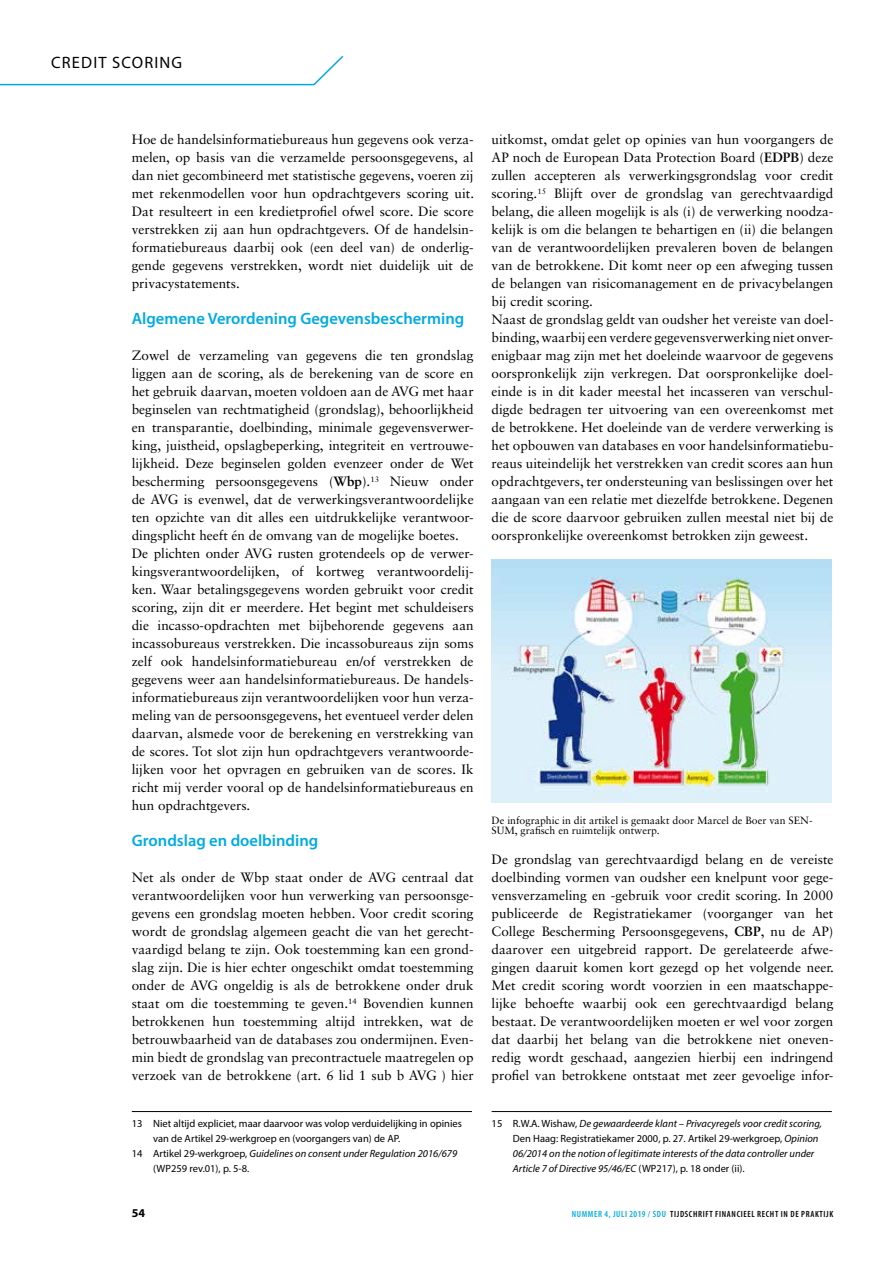
<style>
.page{position:relative;width:893px;height:1263px;background:#fff}
.page>*{position:absolute;margin:0;border:0;box-sizing:border-box;transform-origin:0 0}
.t1{font:600 16.5px "Myriad Pro";color:#00aae3}
.t2{font:16.5px "Myriad Pro";color:#000}
.t3{font:13.5px/18px "Sabon LT Std";color:#000;text-align:justify}
.t4{font:700 12px "Myriad Pro";color:#000}
.t5{font:italic 10.5px/15px "Myriad Pro";color:#000}
.t6{font:10.5px "Myriad Pro";color:#000}
.t7{font:10.5px/10.5px "Sabon LT Std";color:#000}
.t8{font:600 condensed 9px "Myriad Pro";letter-spacing:.07em;color:#000}
.s1{font-weight:700}
.s2{font-style:normal}
.s3{color:#00aae3}
</style>
<div class="page">
<svg style="left:0;top:55px;width:344px;height:31px"></svg>
<hr style="left:132px;top:1111px;width:340px;height:1px;background:#000">
<hr style="left:492px;top:1111px;width:340px;height:1px;background:#000">
<img style="left:492px;top:560px;width:340px;height:243px">
<p class="t2" style="left:51px;top:53px;width:21px">Credit</p>
<p class="t2" style="left:112px;top:53px;width:11px">scoring</p>
<p class="t3" style="left:132px;top:130px;width:344px">Hoe de handelsinformatiebureaus hun gegevens ook verza&shy;melen, op basis van die verzamelde persoonsgegevens, al dan niet gecombineerd met statistische gegevens, voeren zij met rekenmodellen voor hun opdrachtgevers scoring uit.<br>Dat resulteert in een kredietprofiel ofwel score. Die score verstrekken zij aan hun opdrachtgevers. Of de handelsin&shy;formatiebureaus daarbij ook (een deel van) de onderlig&shy;gende gegevens verstrekken, wordt niet duidelijk uit de privacystatements.</p>
<p class="t1" style="left:132px;top:308px;width:334px">Algemene Verordening Gegevensbescherming</p>
<p class="t3" style="left:132px;top:346px;width:343px;text-align:left">Zowel de verzameling van gegevens die ten grondslag liggen aan de scoring, als de berekening van de score en het gebruik daarvan, moeten voldoen aan de AVG met haar beginselen van rechtmatigheid (grondslag), behoorlijkheid en transparantie, doelbinding, minimale gegevensverwer&shy;king, juistheid, opslagbeperking, integriteit en vertrouwe&shy;lijkheid. Deze beginselen golden evenzeer onder de Wet bescherming persoonsgegevens (<span class="s1">Wbp</span>).<sup>13</sup> Nieuw onder de AVG is evenwel, dat de verwerkingsverantwoordelijke ten opzichte van dit alles een uitdrukkelijke verantwoor&shy;dingsplicht heeft én de omvang van de mogelijke boetes.<br>De plichten onder AVG rusten grotendeels op de verwer&shy;kingsverantwoordelijken, of kortweg verantwoordelij&shy;ken. Waar betalingsgegevens worden gebruikt voor credit scoring, zijn dit er meerdere. Het begint met schuldeisers die incasso-opdrachten met bijbehorende gegevens aan incassobureaus verstrekken. Die incassobureaus zijn soms zelf ook handelsinformatiebureau en/of verstrekken de gegevens weer aan handelsinformatiebureaus. De handels&shy;informatiebureaus zijn verantwoordelijken voor hun verza&shy;meling van de persoonsgegevens, het eventueel verder delen daarvan, alsmede voor de berekening en verstrekking van de scores. Tot slot zijn hun opdrachtgevers verantwoorde&shy;lijken voor het opvragen en gebruiken van de scores. Ik richt mij verder vooral op de handelsinformatiebureaus en hun opdrachtgevers.</p>
<p class="t1" style="left:132px;top:830px;width:188px">Grondslag en doelbinding</p>
<p class="t3" style="left:132px;top:868px;width:343px">Net als onder de Wbp staat onder de AVG centraal dat verantwoordelijken voor hun verwerking van persoonsge&shy;gevens een grondslag moeten hebben. Voor credit scoring wordt de grondslag algemeen geacht die van het gerecht&shy;vaardigd belang te zijn. Ook toestemming kan een grond&shy;slag zijn. Die is hier echter ongeschikt omdat toestemming onder de AVG ongeldig is als de betrokkene onder druk staat om die toestemming te geven.<sup>14</sup> Bovendien kunnen betrokkenen hun toestemming altijd intrekken, wat de betrouwbaarheid van de databases zou ondermijnen. Even&shy;min biedt de grondslag van precontractuele maatregelen op verzoek van de betrokkene (art. 6 lid 1 sub b AVG ) hier</p>
<p class="t6" style="left:132px;top:1116px;width:332px">13 Niet altijd expliciet, maar daarvoor was volop verduidelijking in opinies</p>
<p class="t6" style="left:153px;top:1131px;width:249px">van de Artikel 29-werkgroep en (voorgangers van) de AP.</p>
<p class="t5" style="left:132px;top:1145px;width:327px"><span class="s2">14 Artikel 29-werkgroep,</span> Guidelines on consent under Regulation 2016/679</p>
<p class="t6" style="left:153px;top:1161px;width:98px">(WP259 rev.01), p. 5-8.</p>
<p class="t3" style="left:492px;top:130px;width:343px;text-align:left">uitkomst, omdat gelet op opinies van hun voorgangers de AP noch de European Data Protection Board (<span class="s1">EDPB</span>) deze zullen accepteren als verwerkingsgrondslag voor credit scoring.<sup>15</sup> Blijft over de grondslag van gerechtvaardigd belang, die alleen mogelijk is als (i) de verwerking noodza&shy;kelijk is om die belangen te behartigen en (ii) die belangen van de verantwoordelijken prevaleren boven de belangen van de betrokkene. Dit komt neer op een afweging tussen de belangen van risicomanagement en de privacybelangen bij credit scoring.<br>Naast de grondslag geldt van oudsher het vereiste van doel&shy;binding, waarbij een verdere gegevensverwerking niet onver&shy;enigbaar mag zijn met het doeleinde waarvoor de gegevens oorspronkelijk zijn verkregen. Dat oorspronkelijke doel&shy;einde is in dit kader meestal het incasseren van verschul&shy;digde bedragen ter uitvoering van een overeenkomst met de betrokkene. Het doeleinde van de verdere verwerking is het opbouwen van databases en voor handelsinformatiebu&shy;reaus uiteindelijk het verstrekken van credit scores aan hun opdrachtgevers, ter ondersteuning van beslissingen over het aangaan van een relatie met diezelfde betrokkene. Degenen die de score daarvoor gebruiken zullen meestal niet bij de oorspronkelijke overeenkomst betrokken zijn geweest.</p>
<p class="t7" style="left:492px;top:814px;width:322px">De infographic in dit artikel is gemaakt door Marcel de Boer van SEN-<br>SUM, grafisch en ruimtelijk ontwerp.</p>
<p class="t3" style="left:492px;top:850px;width:344px">De grondslag van gerechtvaardigd belang en de vereiste doelbinding vormen van oudsher een knelpunt voor gege&shy;vensverzameling en -gebruik voor credit scoring. In 2000 publiceerde de Registratiekamer (voorganger van het College Bescherming Persoonsgegevens, <span class="s1">CBP</span>, nu de AP) daarover een uitgebreid rapport. De gerelateerde afwe&shy;gingen daaruit komen kort gezegd op het volgende neer.<br>Met credit scoring wordt voorzien in een maatschappe&shy;lijke behoefte waarbij ook een gerechtvaardigd belang bestaat. De verantwoordelijken moeten er wel voor zorgen dat daarbij het belang van die betrokkene niet oneven&shy;redig wordt geschaad, aangezien hierbij een indringend profiel van betrokkene ontstaat met zeer gevoelige infor-</p>
<p class="t5" style="left:513px;top:1115px;width:311px;text-indent:-21px"><span class="s2">15 R.W.A. Wishaw,</span> De gewaardeerde klant – Privacyregels voor credit scoring, <span class="s2">Den Haag: Registratiekamer 2000, p. 27. Artikel 29-werkgroep,</span> Opinion 06/2014 on the notion of legitimate interests of the data controller under Article 7 of Directive 95/46/EC <span class="s2">(WP217), p. 18 onder (ii).</span></p>
<p class="t4" style="left:132px;top:1205px;width:15px">54</p>
<p class="t8" style="left:572px;top:1208px;width:263px"><span class="s3">NUMMER 4, JULI 2019 / SDU</span> TIJDSCHRIFT FINANCIEEL RECHT IN DE PRAKTIJK</p>
</div>
